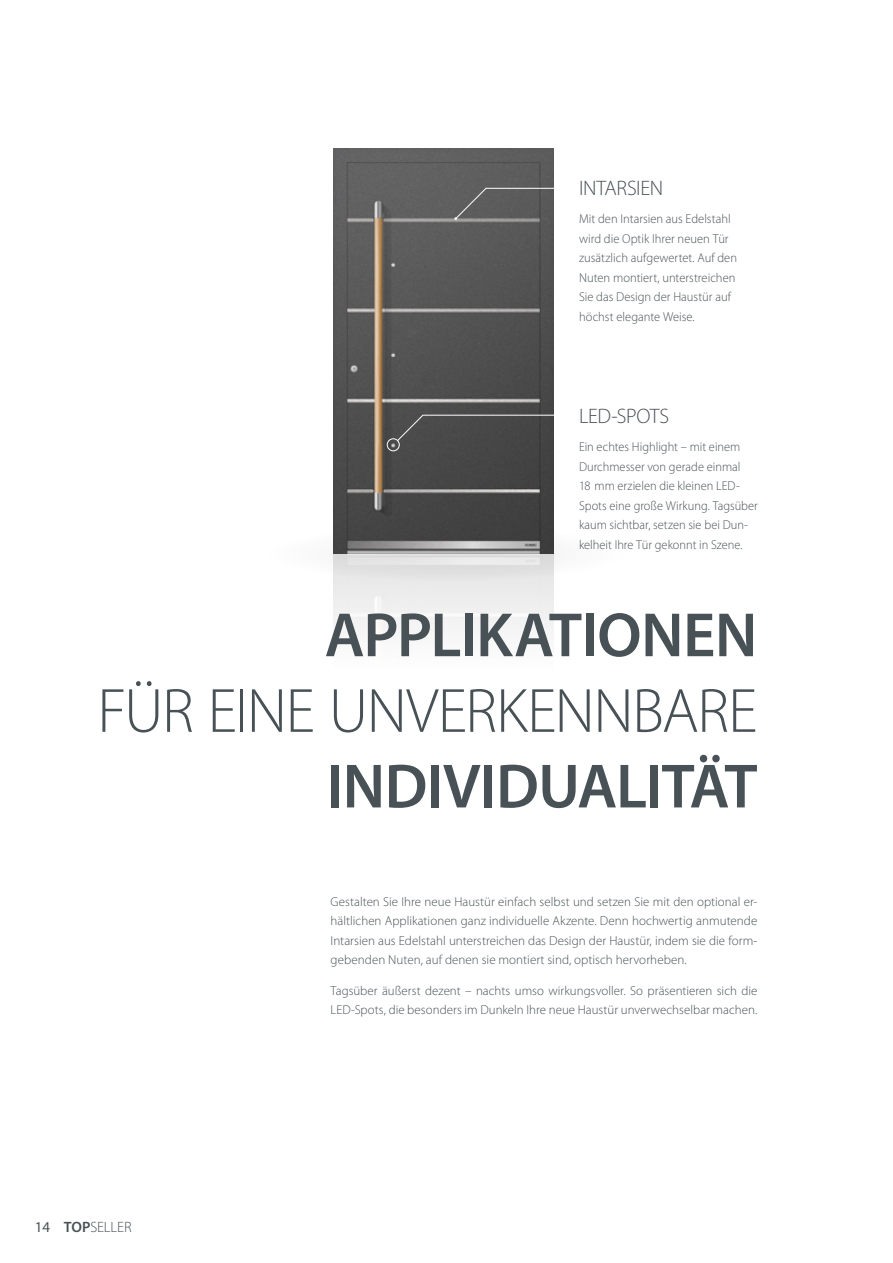
<style>
.page{position:relative;width:893px;height:1263px;background:#fff}
.page>*{position:absolute;margin:0;border:0;box-sizing:border-box;transform-origin:0 0}
.t1{font:600 63px "Myriad Pro";letter-spacing:-.015em;color:#485156}
.t2{font:300 63px "Myriad Pro";letter-spacing:-.025em;color:#485156}
.t3{font:300 21px "Myriad Pro";letter-spacing:-.015em;color:#485156}
.t4{font:300 15px "Myriad Pro";letter-spacing:-.01em;color:#485156}
.t5{font:300 13.05px/19.6px "Myriad Pro";color:#485156}
.t6{font:300 12.9px/19.5px "Myriad Pro";color:#485156}
.t7{font:300 12.9px/19.5px "Myriad Pro";color:#485156;scale:.96 1}
.s1{font-weight:400}
.s2{font-weight:600}
.s3{font-size:13.05px}
</style>
<div class="page">
<img style="left:333px;top:149px;width:220px;height:484px">
<svg style="left:262px;top:526px;width:369px;height:55px"></svg>
<svg style="left:454px;top:188px;width:100px;height:32px"></svg>
<svg style="left:396px;top:414px;width:158px;height:28px"></svg>
<div style="left:387px;top:438px;width:13px;height:13px;border:1px solid #fff;border-radius:50%"></div>
<h2 class="t3" style="left:579px;top:176px;width:86px">INTARSIEN</h2>
<p class="t6" style="left:579px;top:209px;width:160px">Mit den Intarsien aus Edelstahl wird die Optik Ihrer neuen Tür zusätzlich aufgewertet. Auf den<br>Nuten montiert, unterstreichen<br>Sie das Design der Haustür auf höchst elegante Weise.</p>
<h2 class="t3" style="left:579px;top:404px;width:92px">LED-SPOTS</h2>
<p class="t7" style="left:579px;top:437px;width:188px">Ein echtes Highlight – mit einem<br>Durchmesser von gerade einmal<br>18 mm erzielen die kleinen LED-<br>Spots eine große Wirkung. Tagsüber kaum sichtbar, setzen sie bei Dun&shy;kelheit Ihre Tür gekonnt in Szene.</p>
<h1 class="t1" style="left:325px;top:595px;width:434px">APPLIKATIONEN</h1>
<h1 class="t2" style="left:97px;top:673px;width:662px">FÜR EINE UNVERKENNBARE</h1>
<h1 class="t1" style="left:327px;top:746px;width:432px">INDIVIDUALITÄT</h1>
<p class="t4" style="left:35px;top:1218px;width:98px"><span class="s1">14</span> <span class="s2">TOP</span>SELLER</p>
<p class="t6" style="left:331px;top:891px;width:428px">Gestalten Sie Ihre neue Haustür einfach selbst und setzen Sie mit den optional er&shy;hältlichen Applikationen ganz individuelle Akzente. <span class="s3">Denn hochwertig anmutende</span></p>
<p class="t5" style="left:331px;top:930px;width:428px">Intarsien aus Edelstahl unterstreichen das Design der Haustür, indem sie die form&shy;gebenden Nuten, auf denen sie montiert sind, optisch hervorheben.</p>
<p class="t6" style="left:331px;top:980px;width:428px">Tagsüber äußerst dezent – nachts umso wirkungsvoller. So präsentieren sich die<br>LED-Spots, die besonders im Dunkeln Ihre neue Haustür unverwechselbar machen.</p>
</div>
